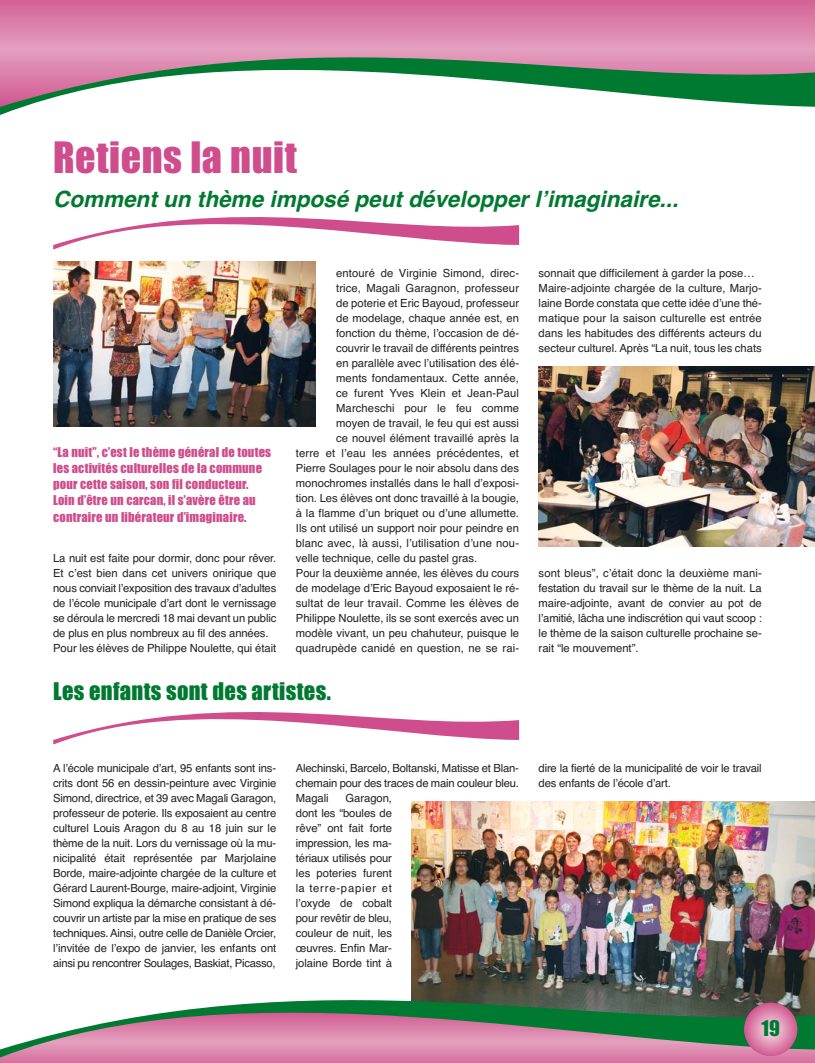
<style>
.page{position:relative;width:815px;height:1063px;background:#fff}
.page>*{position:absolute;margin:0;border:0;box-sizing:border-box;transform-origin:0 0}
.t1{font:40px "Impact";letter-spacing:.015em;color:#cf4d8d}
.t2{font:italic 700 22.5px "Helvetica";color:#007931}
.t3{font:22.5px "Impact";letter-spacing:.015em;color:#007931}
.t4{font:20px "Impact";color:#007931}
.t5{font:12.5px/16.2px "Impact";letter-spacing:.015em;color:#cf4d8d}
.t6{font:11.25px/15px "Helvetica";color:#231f20}
</style>
<div class="page">
<img style="left:411px;top:802px;width:404px;height:198px">
<svg style="left:0;top:0;width:815px;height:57px;background:#dc84ac"></svg>
<svg style="left:0;top:57px;width:815px;height:58px"></svg>
<div style="left:0;top:1058px;width:815px;height:5px;background:#d875a2"></div>
<svg style="left:0;top:1000px;width:815px;height:58px;background:#9c8f90"></svg>
<svg style="left:744px;top:1003px;width:53px;height:53px;background:#dc87ae"></svg>
<svg style="left:53px;top:217px;width:466px;height:32px"></svg>
<svg style="left:53px;top:712px;width:466px;height:32px"></svg>
<img style="left:53px;top:262px;width:262px;height:165px">
<img style="left:539px;top:367px;width:276px;height:180px">
<h1 class="t1" style="left:53px;top:145px;width:245px">Retiens la nuit</h1>
<h2 class="t2" style="left:53px;top:191px;width:631px">Comment un thème imposé peut développer lʼimaginaire...</h2>
<p class="t5" style="left:53px;top:445px;width:220px">“La nuit”, c’est le thème général de toutes les activités culturelles de la commune pour cette saison, son fil conducteur.<br>Loin d’être un carcan, il s’avère être au contraire un libérateur d’imaginaire.</p>
<p class="t6" style="left:53px;top:551px;width:225px">La nuit est faite pour dormir, donc pour rêver.<br>Et cʼest bien dans cet univers onirique que nous conviait lʼexposition des travaux dʼadultes de lʼécole municipale dʼart dont le vernissage se déroula le mercredi 18 mai devant un public de plus en plus nombreux au fil des années.<br>Pour les élèves de Philippe Noulette, qui était</p>
<p class="t6" style="left:336px;top:266px;width:184px;text-align:justify">entouré de Virginie Simond, direc&shy;trice, Magali Garagnon, professeur de poterie et Eric Bayoud, professeur de modelage, chaque année est, en fonction du thème, lʼoccasion de dé&shy;couvrir le travail de différents peintres en parallèle avec lʼutilisation des élé&shy;ments fondamentaux. Cette année, ce furent Yves Klein et Jean-Paul Marcheschi pour le feu comme moyen de travail, le feu qui est aussi ce nouvel élément travaillé après la</p>
<p class="t6" style="left:539px;top:266px;width:225px">sonnait que difficilement à garder la pose… Maire-adjointe chargée de la culture, Marjo&shy;laine Borde constata que cette idée dʼune thé&shy;matique pour la saison culturelle est entrée dans les habitudes des différents acteurs du secteur culturel. Après “La nuit, tous les chats</p>
<p class="t6" style="left:296px;top:446px;width:225px">terre et lʼeau les années précédentes, et Pierre Soulages pour le noir absolu dans des monochromes installés dans le hall dʼexposi&shy;tion. Les élèves ont donc travaillé à la bougie, à la flamme dʼun briquet ou dʼune allumette.<br>Ils ont utilisé un support noir pour peindre en blanc avec, là aussi, lʼutilisation dʼune nou&shy;velle technique, celle du pastel gras.<br>Pour la deuxième année, les élèves du cours de modelage dʼEric Bayoud exposaient le ré&shy;sultat de leur travail. Comme les élèves de Philippe Noulette, ils se sont exercés avec un modèle vivant, un peu chahuteur, puisque le quadrupède canidé en question, ne se rai-</p>
<p class="t6" style="left:539px;top:566px;width:225px;text-align:justify">sont bleus”, cʼétait donc la deuxième mani&shy;festation du travail sur le thème de la nuit. La maire-adjointe, avant de convier au pot de lʼamitié, lâcha une indiscrétion qui vaut scoop : le thème de la saison culturelle prochaine se&shy;rait “le mouvement”.</p>
<h2 class="t3" style="left:53px;top:683px;width:279px">Les enfants sont des artistes.</h2>
<p class="t6" style="left:53px;top:761px;width:225px;text-align:justify">A lʼécole municipale dʼart, 95 enfants sont ins&shy;crits dont 56 en dessin-peinture avec Virginie Simond, directrice, et 39 avec Magali Garagon, professeur de poterie. Ils exposaient au centre culturel Louis Aragon du 8 au 18 juin sur le thème de la nuit. Lors du vernissage où la mu&shy;nicipalité était représentée par Marjolaine Borde, maire-adjointe chargée de la culture et Gérard Laurent-Bourge, maire-adjoint, Virginie Simond expliqua la démarche consistant à dé&shy;couvrir un artiste par la mise en pratique de ses techniques. Ainsi, outre celle de Danièle Orcier, lʼinvitée de lʼexpo de janvier, les enfants ont ainsi pu rencontrer Soulages, Baskiat, Picasso,</p>
<p class="t6" style="left:296px;top:761px;width:225px">Alechinski, Barcelo, Boltanski, Matisse et Blan&shy;chemain pour des traces de main couleur bleu.</p>
<p class="t6" style="left:296px;top:791px;width:98px;text-align:justify;text-indent:50px">Garagon, dont les “boules de rêve” ont fait forte impression, les ma&shy;tériaux utilisés pour les poteries furent la terre-papier et lʼoxyde de cobalt pour revêtir de bleu, couleur de nuit, les œuvres. Enfin Mar&shy;jolaine Borde tint à</p>
<p class="t6" style="left:296px;top:791px;width:34px">Magali</p>
<p class="t6" style="left:539px;top:761px;width:225px">dire la fierté de la municipalité de voir le travail des enfants de lʼécole dʼart.</p>
<h3 class="t4" style="left:761px;top:1022px;width:20px">19</h3>
</div>
